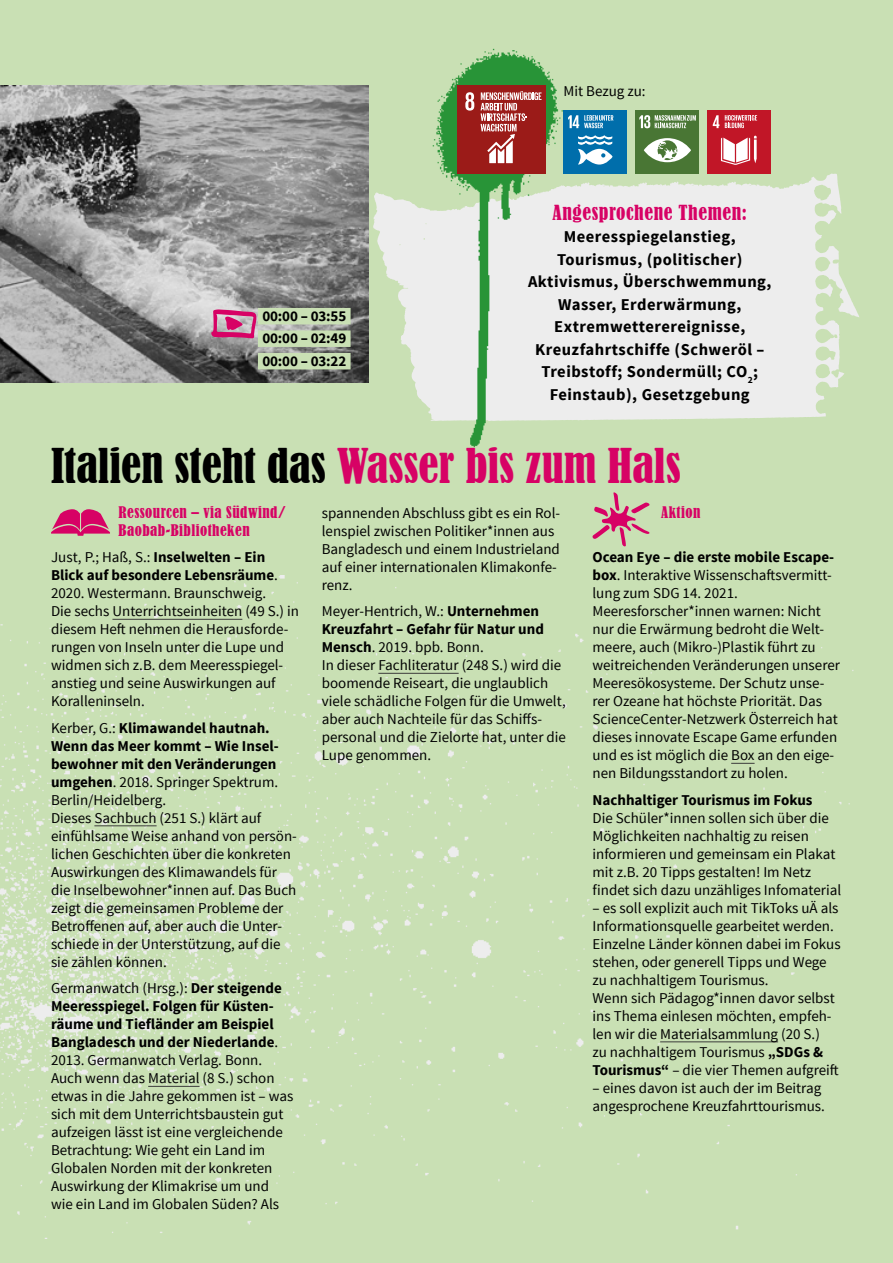
<style>
.page{position:relative;width:893px;height:1263px;background:#c9e0b4}
.page>*{position:absolute;margin:0;border:0;box-sizing:border-box;transform-origin:0 0}
.t1{font:condensed 45px "Bernard";color:#d70265}
.FLIESS{font:condensed 19.5px "Bernard";letter-spacing:.03em;color:#d70265}
.FLIESS-2{font:700 16.5px/22.5px "Source Sans Pro";letter-spacing:.03em;color:#000;text-align:center}
.FLIESS-3{font:15px/18px "Source Sans Pro";color:#000}
.FLIESS-4{font:700 15px/18px "Source Sans Pro";color:#000}
.FLIESS-5{font:condensed 15px/18px "Bernard";letter-spacing:.03em;color:#d70265}
.Minuten{font:700 15px "Source Sans Pro";letter-spacing:-.01em;color:#000}
.s1{color:#000}
.s2{font-weight:700}
.s3{font-weight:400}
</style>
<div class="page">
<svg style="left:373px;top:174px;width:486px;height:246px;fill:#ededed"></svg>
<img style="left:0;top:575px;width:854px;height:664px">
<hr style="left:112px;top:619px;width:130px;height:1px;background:#3c3c3b">
<hr style="left:94px;top:825px;width:63px;height:1px;background:#3c3c3b">
<hr style="left:148px;top:1086px;width:52px;height:1px;background:#3c3c3b">
<svg style="left:51px;top:509px;width:59px;height:27px"></svg>
<hr style="left:378px;top:673px;width:81px;height:1px;background:#3c3c3b">
<svg style="left:731px;top:763px;width:24px;height:1px"></svg>
<hr style="left:660px;top:1041px;width:118px;height:1px;background:#3c3c3b">
<svg style="left:592px;top:492px;width:58px;height:55px"></svg>
<img style="left:0;top:85px;width:369px;height:298px">
<div style="left:258px;top:308px;width:93px;height:16px;background:#c9e0b4"></div>
<div style="left:258px;top:330px;width:93px;height:17px;background:#c9e0b4"></div>
<div style="left:258px;top:353px;width:93px;height:16px;background:#c9e0b4"></div>
<svg style="left:211px;top:309px;width:45px;height:29px"></svg>
<img style="left:376px;top:48px;width:241px;height:400px">
<div style="left:457px;top:85px;width:89px;height:89px;background:#9b1b18"></div>
<svg style="left:465px;top:92px;width:9px;height:19px"></svg>
<svg style="left:481px;top:91px;width:61px;height:72px"></svg>
<div style="left:563px;top:110px;width:64px;height:64px;background:#006eab"></div>
<svg style="left:578px;top:135px;width:35px;height:30px"></svg>
<svg style="left:568px;top:115px;width:45px;height:13px"></svg>
<div style="left:635px;top:110px;width:64px;height:64px;background:#497634"></div>
<svg style="left:644px;top:138px;width:47px;height:24px"></svg>
<svg style="left:639px;top:115px;width:57px;height:13px"></svg>
<div style="left:706px;top:110px;width:64px;height:64px;background:#c11627"></div>
<svg style="left:713px;top:115px;width:6px;height:13px"></svg>
<svg style="left:721px;top:136px;width:36px;height:29px"></svg>
<svg style="left:725px;top:115px;width:32px;height:13px"></svg>
<p class="Minuten" style="left:262px;top:306px;width:85px">00:00 – 03:55</p>
<p class="Minuten" style="left:262px;top:329px;width:85px">00:00 – 02:49</p>
<p class="Minuten" style="left:262px;top:351px;width:85px">00:00 – 03:22</p>
<p class="FLIESS-3" style="left:563px;top:83px;width:84px">Mit Bezug zu:</p>
<p class="FLIESS" style="left:552px;top:201px;width:196px">Angesprochene Themen:</p>
<p class="FLIESS-2" style="left:528px;top:226px;width:245px">Meeresspiegelanstieg,<br>Tourismus, (politischer)<br>Aktivismus, Überschwemmung,<br>Wasser, Erderwärmung,<br>Extremwetterereignisse,<br>Kreuzfahrtschiffe (Schweröl –<br>Treibstoff; Sondermüll; CO<sub>2</sub>;<br>Feinstaub), Gesetzgebung</p>
<p class="t1" style="left:51px;top:439px;width:631px"><span class="s1">Italien steht das</span> Wasser bis zum Hals</p>
<p class="FLIESS-5" style="left:119px;top:503px;width:169px">Ressourcen – via Südwind/<br>Baobab-Bibliotheken</p>
<p class="FLIESS-3" style="left:51px;top:549px;width:228px">Just, P.; Haß, S.: <span class="s2">Inselwelten – Ein<br>Blick auf besondere Lebensräume</span>.<br>2020. Westermann. Braunschweig.</p>
<p class="FLIESS-3" style="left:51px;top:603px;width:250px">Die sechs Unterrichtseinheiten (49 S.) in diesem Heft nehmen die Herausforde&shy;rungen von Inseln unter die Lupe und widmen sich z.B. dem Meeresspiegel&shy;anstieg und seine Auswirkungen auf Koralleninseln.</p>
<p class="FLIESS-4" style="left:51px;top:719px;width:229px"><span class="s3">Kerber, G.:</span> Klimawandel hautnah.<br>Wenn das Meer kommt – Wie Insel&shy;bewohner mit den Veränderungen umgehen<span class="s3">. 2018. Springer Spektrum.<br>Berlin/Heidelberg.</span></p>
<p class="FLIESS-3" style="left:51px;top:809px;width:247px">Dieses Sachbuch (251 S.) klärt auf einfühlsame Weise anhand von persön&shy;lichen Geschichten über die konkreten Auswirkungen des Klimawandels für die Inselbewohner*innen auf. Das Buch zeigt die gemeinsamen Probleme der Betroffenen auf, aber auch die Unter&shy;schiede in der Unterstützung, auf die sie zählen können.</p>
<p class="FLIESS-4" style="left:51px;top:980px;width:232px"><span class="s3">Germanwatch (Hrsg.):</span> Der steigende Meeresspiegel. Folgen für Küsten&shy;räume und Tiefländer am Beispiel Bangladesch und der Niederlande<span class="s3">.<br>2013. Germanwatch Verlag. Bonn.</span></p>
<p class="FLIESS-3" style="left:51px;top:1070px;width:244px">Auch wenn das Material (8 S.) schon etwas in die Jahre gekommen ist – was sich mit dem Unterrichtsbaustein gut aufzeigen lässt ist eine vergleichende Betrachtung: Wie geht ein Land im Globalen Norden mit der konkreten Auswirkung der Klimakrise um und wie ein Land im Globalen Süden? Als</p>
<p class="FLIESS-5" style="left:661px;top:503px;width:41px">Aktion</p>
<p class="FLIESS-3" style="left:592px;top:549px;width:243px"><span class="s2">Ocean Eye – die erste mobile Escape&shy;box</span>. Interaktive Wissenschaftsvermitt&shy;lung zum SDG 14. 2021.</p>
<p class="FLIESS-3" style="left:592px;top:603px;width:249px">Meeresforscher*innen warnen: Nicht nur die Erwärmung bedroht die Welt&shy;meere, auch (Mikro-)Plastik führt zu weitreichenden Veränderungen unserer Meeresökosysteme. Der Schutz unse&shy;rer Ozeane hat höchste Priorität. Das ScienceCenter-Netzwerk Österreich hat dieses innovate Escape Game erfunden und es ist möglich die Box an den eige&shy;nen Bildungsstandort zu holen.</p>
<p class="FLIESS-4" style="left:592px;top:791px;width:221px">Nachhaltiger Tourismus im Fokus</p>
<p class="FLIESS-3" style="left:592px;top:809px;width:250px">Die Schüler*innen sollen sich über die Möglichkeiten nachhaltig zu reisen informieren und gemeinsam ein Plakat mit z.B. 20 Tipps gestalten! Im Netz findet sich dazu unzähliges Infomaterial</p>
<p class="FLIESS-3" style="left:592px;top:899px;width:250px">– es soll explizit auch mit TikToks uÄ als Informationsquelle gearbeitet werden.<br>Einzelne Länder können dabei im Fokus stehen, oder generell Tipps und Wege zu nachhaltigem Tourismus.</p>
<p class="FLIESS-3" style="left:592px;top:989px;width:248px">Wenn sich Pädagog*innen davor selbst ins Thema einlesen möchten, empfeh&shy;len wir die Materialsammlung (20 S.)<br>zu nachhaltigem Tourismus <span class="s2">„SDGs &amp; Tourismus“</span> – die vier Themen aufgreift</p>
<p class="FLIESS-3" style="left:592px;top:1079px;width:234px">– eines davon ist auch der im Beitrag angesprochene Kreuzfahrttourismus.</p>
<p class="FLIESS-3" style="left:322px;top:504px;width:240px">spannenden Abschluss gibt es ein Rol&shy;lenspiel zwischen Politiker*innen aus<br>Bangladesch und einem Industrieland auf einer internationalen Klimakonfe&shy;renz.</p>
<p class="FLIESS-4" style="left:322px;top:603px;width:224px"><span class="s3">Meyer-Hentrich, W.:</span> Unternehmen<br>Kreuzfahrt – Gefahr für Natur und<br>Mensch<span class="s3">. 2019. bpb. Bonn.</span></p>
<p class="FLIESS-3" style="left:322px;top:657px;width:246px">In dieser Fachliteratur (248 S.) wird die boomende Reiseart, die unglaublich viele schädliche Folgen für die Umwelt, aber auch Nachteile für das Schiffs&shy;personal und die Zielorte hat, unter die Lupe genommen.</p>
</div>
